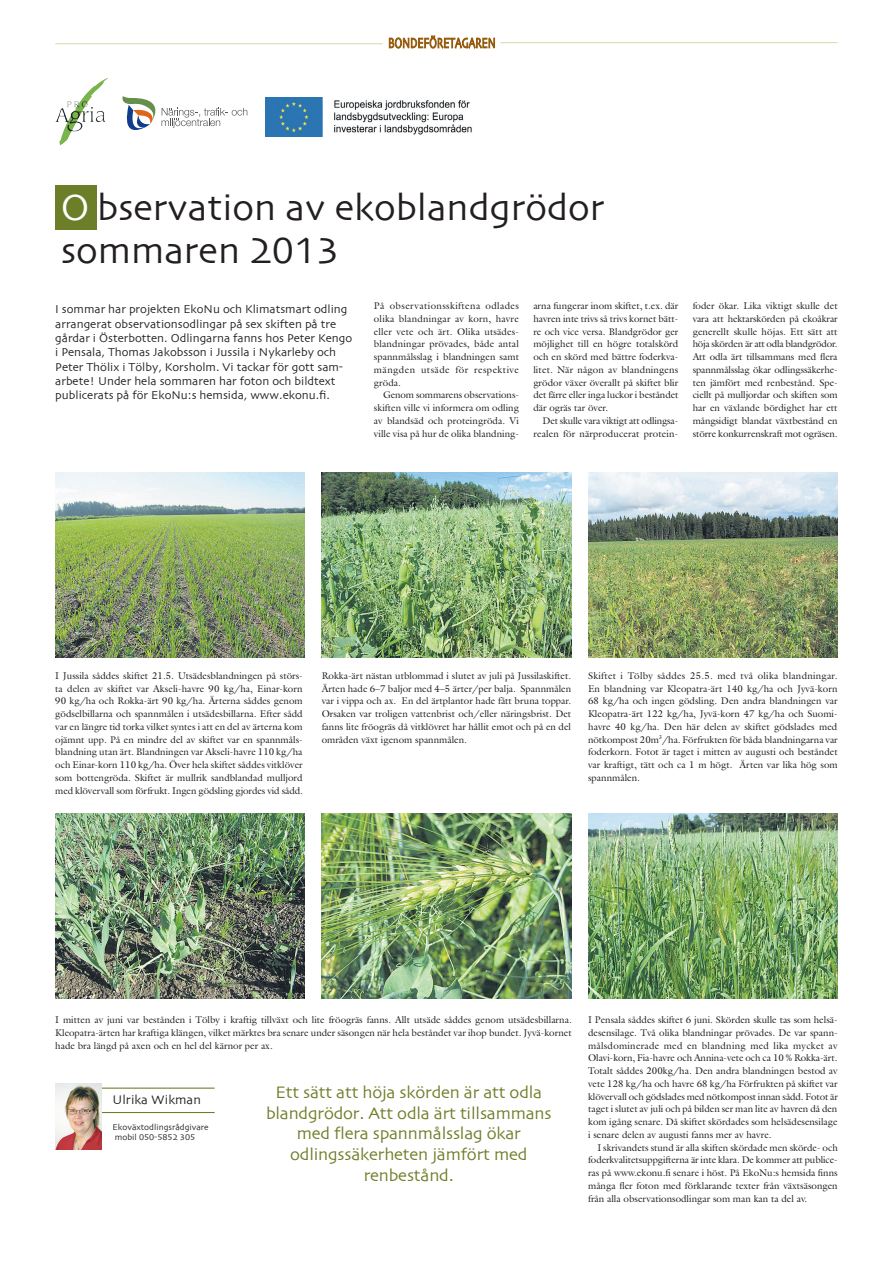
<style>
.page{position:relative;width:893px;height:1263px;background:#fff}
.page>*{position:absolute;margin:0;border:0;box-sizing:border-box;transform-origin:0 0}
.Rubrik_mellan{font:38.1px/43.5px "Skia";color:#231f20}
.Mellanrubrik{font:17.4px/20.9px "Skia";letter-spacing:-.01em;color:#6d7e28;text-align:center}
.Mellanrubrik-2{font:13.05px "Skia";color:#231f20}
.Ingress{font:12px/14.4px "Skia";color:#231f20}
.Brödtext_inget_indra{font:9.75px/12.8px "Galliard Std";color:#231f20;text-align:justify}
.Brödtext{font:9.75px/12.8px "Galliard Std";color:#231f20;text-align:justify}
.text_och_foto{font:8.7px "Skia";color:#231f20}
.s1{color:#fff}
</style>
<div class="page">
<hr style="left:55px;top:1112px;width:160px;height:1px;background:#6d7e28">
<hr style="left:55px;top:1087px;width:160px;height:2px;background:#6d7e28">
<img style="left:55px;top:1084px;width:46px;height:65px">
<div style="left:55px;top:185px;width:42px;height:45px;background:#6d7e28"></div>
<svg style="left:122px;top:96px;width:125px;height:34px"></svg>
<img style="left:55px;top:78px;width:53px;height:67px">
<img style="left:265px;top:98px;width:207px;height:38px">
<img style="left:55px;top:472px;width:250px;height:185px">
<img style="left:322px;top:472px;width:249px;height:185px">
<img style="left:588px;top:472px;width:250px;height:185px">
<img style="left:55px;top:814px;width:250px;height:184px">
<img style="left:322px;top:814px;width:249px;height:184px">
<img style="left:588px;top:814px;width:250px;height:184px">
<hr style="left:55px;top:43px;width:328px;height:1px;background:#dadcaf">
<hr style="left:500px;top:42px;width:338px;height:1px;background:#dadcaf">
<svg style="left:389px;top:36px;width:106px;height:13px"></svg>
<p class="Rubrik_mellan" style="left:61px;top:188px;width:545px"><span class="s1">O</span> bservation av ekoblandgrödor sommaren 2013</p>
<p class="Ingress" style="left:55px;top:303px;width:298px">I sommar har projekten EkoNu och Klimatsmart odling arrangerat observationsodlingar på sex skiften på tre gårdar i Österbotten. Odlingarna fanns hos Peter Kengo i Pensala, Thomas Jakobsson i Jussila i Nykarleby och Peter Thölix i Tölby, Korsholm. Vi tackar för gott sam&shy;arbete! Under hela sommaren har foton och bildtext publicerats på för EkoNu:s hemsida, www.ekonu.fi.</p>
<p class="Brödtext_inget_indra" style="left:374px;top:299px;width:147px">På observationsskiftena odlades olika blandningar av korn, havre eller vete och ärt. Olika utsädes&shy;blandningar prövades, både antal spannmålsslag i blandningen samt mängden utsäde för respektive gröda.</p>
<p class="Brödtext" style="left:374px;top:388px;width:147px;text-indent:9px">Genom sommarens observations&shy;skiften ville vi informera om odling av blandsäd och proteingröda. Vi ville visa på hur de olika blandning-</p>
<p class="Brödtext" style="left:533px;top:299px;width:147px">arna fungerar inom skiftet, t.ex. där havren inte trivs så trivs kornet bätt&shy;re och vice versa. Blandgrödor ger möjlighet till en högre totalskörd och en skörd med bättre foderkva&shy;litet. När någon av blandningens grödor växer överallt på skiftet blir det färre eller inga luckor i beståndet där ogräs tar över.</p>
<p class="Brödtext" style="left:533px;top:414px;width:147px;text-align:right">Det skulle vara viktigt att odlingsa&shy;realen för närproducerat protein-</p>
<p class="Brödtext" style="left:693px;top:299px;width:147px">foder ökar. Lika viktigt skulle det vara att hektarskörden på ekoåkrar generellt skulle höjas. Ett sätt att höja skörden är att odla blandgrödor.<br>Att odla ärt tillsammans med flera spannmålsslag ökar odlingssäkerhe&shy;ten jämfört med renbestånd. Spe&shy;ciellt på mulljordar och skiften som har en växlande bördighet har ett mångsidigt blandat växtbestånd en större konkurrenskraft mot ogräsen.</p>
<p class="Brödtext_inget_indra" style="left:55px;top:669px;width:249px">I Jussila såddes skiftet 21.5. Utsädesblandningen på störs&shy;ta delen av skiftet var Akseli-havre 90 kg/ha, Einar-korn 90 kg/ha och Rokka-ärt 90 kg/ha. Ärterna såddes genom gödselbillarna och spannmålen i utsädesbillarna. Efter sådd var en längre tid torka vilket syntes i att en del av ärterna kom ojämnt upp. På en mindre del av skiftet var en spannmåls&shy;blandning utan ärt. Blandningen var Akseli-havre 110 kg/ha och Einar-korn 110 kg/ha. Över hela skiftet såddes vitklöver som bottengröda. Skiftet är mullrik sandblandad mulljord med klövervall som förfrukt. Ingen gödsling gjordes vid sådd.</p>
<p class="Brödtext_inget_indra" style="left:322px;top:669px;width:251px">Rokka-ärt nästan utblommad i slutet av juli på Jussilaskiftet.<br>Ärten hade 6–7 baljor med 4–5 ärter/per balja. Spannmålen var i vippa och ax. En del ärtplantor hade fått bruna toppar.<br>Orsaken var troligen vattenbrist och/eller näringsbrist. Det fanns lite fröogräs då vitklövret har hållit emot och på en del områden växt igenom spannmålen.</p>
<p class="Brödtext_inget_indra" style="left:588px;top:669px;width:251px">Skiftet i Tölby såddes 25.5. med två olika blandningar.<br>En blandning var Kleopatra-ärt 140 kg/ha och Jyvä-korn 68 kg/ha och ingen gödsling. Den andra blandningen var Kleopatra-ärt 122 kg/ha, Jyvä-korn 47 kg/ha och Suomi&shy;havre 40 kg/ha. Den här delen av skiftet gödslades med nötkompost 20m<sup>3</sup>/ha. Förfrukten för båda blandningarna var foderkorn. Fotot är taget i mitten av augusti och beståndet var kraftigt, tätt och ca 1 m högt. Ärten var lika hög som spannmålen.</p>
<p class="Brödtext_inget_indra" style="left:55px;top:1013px;width:518px">I mitten av juni var bestånden i Tölby i kraftig tillväxt och lite fröogräs fanns. Allt utsäde såddes genom utsädesbillarna.<br>Kleopatra-ärten har kraftiga klängen, vilket märktes bra senare under säsongen när hela beståndet var ihop bundet. Jyvä-kornet hade bra längd på axen och en hel del kärnor per ax.</p>
<p class="Mellanrubrik-2" style="left:113px;top:1092px;width:90px">Ulrika Wikman</p>
<p class="text_och_foto" style="left:113px;top:1122px;width:98px">Ekoväxtodlingsrådgivare</p>
<p class="text_och_foto" style="left:115px;top:1132px;width:82px">mobil 050-5852 305</p>
<p class="Mellanrubrik" style="left:266px;top:1083px;width:287px">Ett sätt att höja skörden är att odla blandgrödor. Att odla ärt tillsammans med flera spannmålsslag ökar odlingssäkerheten jämfört med renbestånd.</p>
<p class="Brödtext_inget_indra" style="left:588px;top:1013px;width:251px">I Pensala såddes skiftet 6 juni. Skörden skulle tas som helsä&shy;desensilage. Två olika blandningar prövades. De var spann&shy;målsdominerade med en blandning med lika mycket av Olavi-korn, Fia-havre och Annina-vete och ca 10 % Rokka-ärt.<br>Totalt såddes 200kg/ha. Den andra blandningen bestod av vete 128 kg/ha och havre 68 kg/ha Förfrukten på skiftet var klövervall och gödslades med nötkompost innan sådd. Fotot är taget i slutet av juli och på bilden ser man lite av havren då den kom igång senare. Då skiftet skördades som helsädesensilage i senare delen av augusti fanns mer av havre.</p>
<p class="Brödtext" style="left:588px;top:1141px;width:251px;text-indent:9px">I skrivandets stund är alla skiften skördade men skörde- och foderkvalitetsuppgifterna är inte klara. De kommer att publice&shy;ras på www.ekonu.fi senare i höst. På EkoNu:s hemsida finns många fler foton med förklarande texter från växtsäsongen från alla observationsodlingar som man kan ta del av.</p>
</div>
